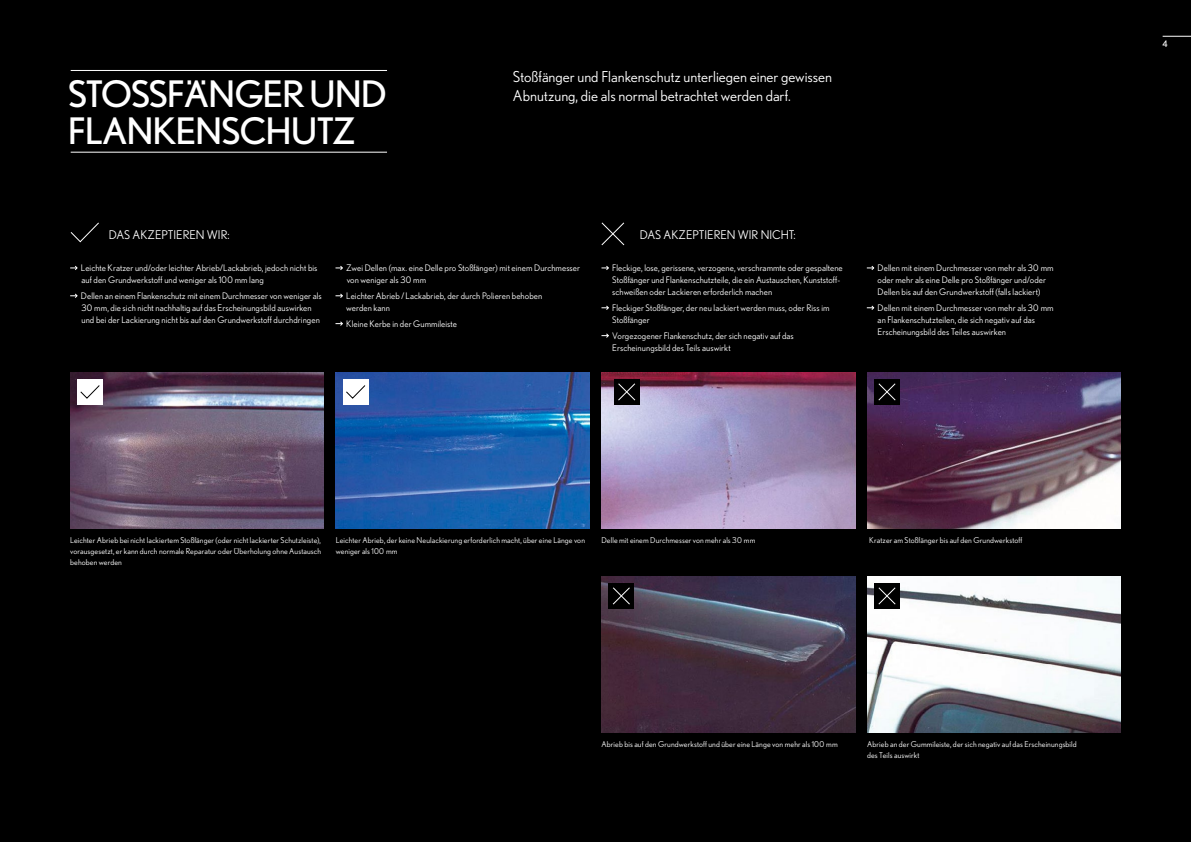
<style>
.page{position:relative;width:1191px;height:842px;background:#000}
.page>*{position:absolute;margin:0;border:0;box-sizing:border-box;transform-origin:0 0}
.t1{font:36.5px/36.5px "Nobel";letter-spacing:-.03em;color:#fff}
.t2{font:15px/18.4px "Nobel";color:#fff}
.t3{font:12px "Nobel";color:#fff}
.t4{font:9px/12px "Nobel";letter-spacing:.01em;color:#fff}
.t5{font:9px "Nobel";color:#fff}
.t6{font:8px/11px "Nobel";letter-spacing:.015em;color:#fff;text-align:justify}
</style>
<div class="page">
<svg style="left:70px;top:265px;width:8px;height:5px"></svg>
<svg style="left:70px;top:293px;width:8px;height:5px"></svg>
<svg style="left:335px;top:265px;width:8px;height:5px"></svg>
<svg style="left:335px;top:293px;width:8px;height:5px"></svg>
<svg style="left:335px;top:321px;width:8px;height:5px"></svg>
<svg style="left:601px;top:265px;width:8px;height:5px"></svg>
<svg style="left:601px;top:305px;width:8px;height:5px"></svg>
<svg style="left:601px;top:333px;width:8px;height:5px"></svg>
<svg style="left:867px;top:265px;width:7px;height:5px"></svg>
<svg style="left:867px;top:305px;width:7px;height:5px"></svg>
<svg style="left:70px;top:222px;width:29px;height:20px"></svg>
<img style="left:601px;top:576px;width:254px;height:156px">
<img style="left:867px;top:576px;width:253px;height:156px">
<img style="left:70px;top:372px;width:254px;height:156px">
<img style="left:601px;top:372px;width:254px;height:156px">
<img style="left:336px;top:372px;width:253px;height:156px">
<img style="left:867px;top:372px;width:253px;height:156px">
<svg style="left:601px;top:222px;width:23px;height:24px"></svg>
<div style="left:77px;top:379px;width:26px;height:26px;background:#fff"></div>
<svg style="left:80px;top:385px;width:20px;height:14px"></svg>
<div style="left:343px;top:379px;width:25px;height:26px;background:#fff"></div>
<svg style="left:346px;top:385px;width:20px;height:14px"></svg>
<div style="left:614px;top:379px;width:25px;height:26px;background:#000"></div>
<svg style="left:618px;top:383px;width:17px;height:18px"></svg>
<div style="left:874px;top:379px;width:25px;height:26px;background:#000"></div>
<svg style="left:878px;top:383px;width:18px;height:18px"></svg>
<div style="left:608px;top:583px;width:26px;height:26px;background:#000"></div>
<svg style="left:612px;top:587px;width:18px;height:18px"></svg>
<div style="left:874px;top:583px;width:25px;height:26px;background:#000"></div>
<svg style="left:878px;top:587px;width:18px;height:18px"></svg>
<svg style="left:1162px;top:36px;width:29px;height:1px"></svg>
<hr style="left:71px;top:70px;width:316px;height:1px;background:#fff">
<hr style="left:71px;top:152px;width:316px;height:1px;background:#fff">
<h1 class="t1" style="left:68px;top:75px;width:321px">STOSSFÄNGER UND<br>FLANKENSCHUTZ</h1>
<h2 class="t2" style="left:513px;top:68px;width:321px">Stoßfänger und Flankenschutz unterliegen einer gewissen<br>Abnutzung, die als normal betrachtet werden darf.</h2>
<h3 class="t3" style="left:109px;top:228px;width:122px">DAS AKZEPTIEREN WIR:</h3>
<h3 class="t3" style="left:640px;top:228px;width:157px">DAS AKZEPTIEREN WIR NICHT:</h3>
<p class="t4" style="left:81px;top:262px;width:238px">Leichte Kratzer und/oder leichter Abrieb/Lackabrieb, jedoch nicht bis auf den Grundwerkstoff und weniger als 100 mm lang</p>
<p class="t4" style="left:81px;top:290px;width:242px">Dellen an einem Flankenschutz mit einem Durchmesser von weniger als<br>30 mm, die sich nicht nachhaltig auf das Erscheinungsbild auswirken und bei der Lackierung nicht bis auf den Grundwerkstoff durchdringen</p>
<p class="t4" style="left:346px;top:262px;width:235px">Zwei Dellen (max. eine Delle pro Stoßfänger) mit einem Durchmesser von weniger als 30 mm</p>
<p class="t4" style="left:346px;top:290px;width:197px">Leichter Abrieb / Lackabrieb, der durch Polieren behoben werden kann</p>
<p class="t4" style="left:346px;top:317px;width:112px">Kleine Kerbe in der Gummileiste</p>
<p class="t4" style="left:612px;top:262px;width:232px">Fleckige, lose, gerissene, verzogene, verschrammte oder gespaltene<br>Stoßfänger und Flankenschutzteile, die ein Austauschen, Kunststoff&shy;schweißen oder Lackieren erforderlich machen</p>
<p class="t4" style="left:612px;top:302px;width:219px">Fleckiger Stoßfänger, der neu lackiert werden muss, oder Riss im<br>Stoßfänger</p>
<p class="t4" style="left:612px;top:329px;width:183px">Vorgezogener Flankenschutz, der sich negativ auf das<br>Erscheinungsbild des Teils auswirkt</p>
<p class="t4" style="left:877px;top:262px;width:177px">Dellen mit einem Durchmesser von mehr als 30 mm oder mehr als eine Delle pro Stoßfänger und/oder<br>Dellen bis auf den Grundwerkstoff (falls lackiert)</p>
<p class="t4" style="left:877px;top:302px;width:177px">Dellen mit einem Durchmesser von mehr als 30 mm an Flankenschutzteilen, die sich negativ auf das<br>Erscheinungsbild des Teiles auswirken</p>
<p class="t6" style="left:70px;top:535px;width:252px">Leichter Abrieb bei nicht lackiertem Stoßfänger (oder nicht lackierter Schutzleiste), vorausgesetzt, er kann durch normale Reparatur oder Überholung ohne Austausch behoben werden</p>
<p class="t6" style="left:336px;top:535px;width:251px">Leichter Abrieb, der keine Neulackierung erforderlich macht, über eine Länge von</p>
<p class="t6" style="left:601px;top:535px;width:155px">Delle mit einem Durchmesser von mehr als 30 mm</p>
<p class="t6" style="left:336px;top:546px;width:63px">weniger als 100 mm</p>
<p class="t6" style="left:869px;top:535px;width:155px">Kratzer am Stoßfänger bis auf den Grundwerkstoff</p>
<p class="t6" style="left:601px;top:739px;width:238px">Abrieb bis auf den Grundwerkstoff und über eine Länge von mehr als 100 mm</p>
<p class="t6" style="left:867px;top:739px;width:211px">Abrieb an der Gummileiste, der sich negativ auf das Erscheinungsbild des Teils auswirkt</p>
<p class="t5" style="left:1162px;top:38px;width:7px">4</p>
</div>
